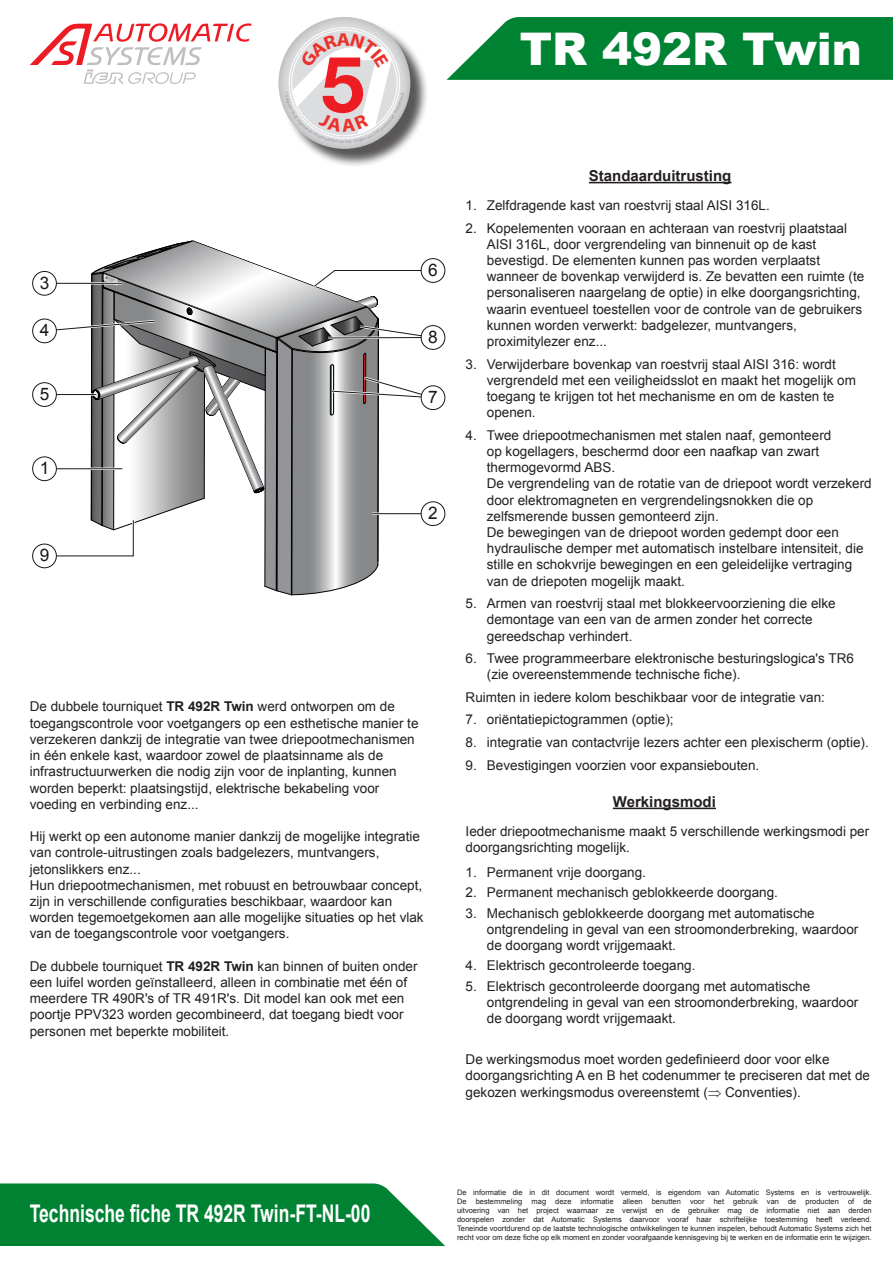
<style>
.page{position:relative;width:893px;height:1263px;background:#fff}
.page>*{position:absolute;margin:0;border:0;box-sizing:border-box;transform-origin:0 0}
.t1{font:900 45px "Arial";color:#fff}
.t2{font:700 24.3px "Arial";color:#fff;scale:.72 1}
.t3{font:17.25px "Arial";color:#1a171b}
.t4{font:700 15px "Arial";color:#231f20}
.t5{font:13.5px/16.2px "Arial";color:#231f20}
.t6{font:7.5px/9px "Arial";color:#231f20;text-align:justify}
.s1{font-weight:700}
</style>
<div class="page">
<svg style="left:0;top:1183px;width:445px;height:63px;background:#148b43"></svg>
<svg style="left:447px;top:17px;width:446px;height:63px;background:#128b41"></svg>
<svg style="left:30px;top:23px;width:222px;height:61px"></svg>
<div style="left:32px;top:457px;width:25px;height:24px;border:1px solid #1a171b;border-radius:50%"></div>
<div style="left:421px;top:502px;width:24px;height:24px;border:1px solid #1a171b;border-radius:50%"></div>
<div style="left:421px;top:325px;width:24px;height:25px;border:1px solid #1a171b;border-radius:50%"></div>
<div style="left:421px;top:386px;width:24px;height:24px;border:1px solid #1a171b;border-radius:50%"></div>
<div style="left:32px;top:271px;width:25px;height:24px;border:1px solid #1a171b;border-radius:50%"></div>
<div style="left:32px;top:319px;width:25px;height:24px;border:1px solid #1a171b;border-radius:50%"></div>
<div style="left:32px;top:382px;width:25px;height:25px;border:1px solid #1a171b;border-radius:50%"></div>
<div style="left:32px;top:544px;width:25px;height:24px;border:1px solid #1a171b;border-radius:50%"></div>
<div style="left:421px;top:258px;width:24px;height:25px;border:1px solid #1a171b;border-radius:50%"></div>
<svg style="left:42px;top:241px;width:394px;height:355px"></svg>
<div style="left:281px;top:19px;width:148px;height:148px;background:#231f20;opacity:.75"></div>
<hr style="left:589px;top:182px;width:142px;height:1px;background:#231f20">
<hr style="left:613px;top:807px;width:103px;height:2px;background:#231f20">
<svg style="left:279px;top:17px;width:131px;height:132px"></svg>
<p class="t1" style="left:520px;top:16px;width:344px">TR 492R Twin</p>
<p class="t3" style="left:40px;top:271px;width:11px">3</p>
<p class="t3" style="left:40px;top:319px;width:11px">4</p>
<p class="t3" style="left:40px;top:383px;width:11px">5</p>
<p class="t3" style="left:40px;top:457px;width:11px">1</p>
<p class="t3" style="left:40px;top:544px;width:11px">9</p>
<p class="t3" style="left:428px;top:259px;width:11px">6</p>
<p class="t3" style="left:428px;top:326px;width:11px">8</p>
<p class="t3" style="left:428px;top:386px;width:11px">7</p>
<p class="t3" style="left:428px;top:502px;width:11px">2</p>
<p class="t5" style="left:30px;top:699px;width:390px">De dubbele tourniquet <span class="s1">TR 492R Twin</span> werd ontworpen om de toegangscontrole voor voetgangers op een esthetische manier te verzekeren dankzij de integratie van twee driepootmechanismen in één enkele kast, waardoor zowel de plaatsinname als de infrastructuurwerken die nodig zijn voor de inplanting, kunnen worden beperkt: plaatsingstijd, elektrische bekabeling voor voeding en verbinding enz...</p>
<p class="t5" style="left:30px;top:828px;width:392px">Hij werkt op een autonome manier dankzij de mogelijke integratie van controle-uitrustingen zoals badgelezers, muntvangers, jetonslikkers enz...</p>
<p class="t5" style="left:30px;top:877px;width:395px">Hun driepootmechanismen, met robuust en betrouwbaar concept, zijn in verschillende configuraties beschikbaar, waardoor kan worden tegemoetgekomen aan alle mogelijke situaties op het vlak van de toegangscontrole voor voetgangers.</p>
<p class="t5" style="left:30px;top:958px;width:389px">De dubbele tourniquet <span class="s1">TR 492R Twin</span> kan binnen of buiten onder een luifel worden geïnstalleerd, alleen in combinatie met één of meerdere TR 490R's of TR 491R's. Dit model kan ook met een poortje PPV323 worden gecombineerd, dat toegang biedt voor personen met beperkte mobiliteit.</p>
<p class="t4" style="left:589px;top:166px;width:144px">Standaarduitrusting</p>
<p class="t5" style="left:466px;top:197px;width:306px">1. Zelfdragende kast van roestvrij staal AISI 316L.</p>
<p class="t5" style="left:487px;top:220px;width:379px;text-indent:-21px">2. Kopelementen vooraan en achteraan van roestvrij plaatstaal AISI 316L, door vergrendeling van binnenuit op de kast bevestigd. De elementen kunnen pas worden verplaatst wanneer de bovenkap verwijderd is. Ze bevatten een ruimte (te personaliseren naargelang de optie) in elke doorgangsrichting, waarin eventueel toestellen voor de controle van de gebruikers kunnen worden verwerkt: badgelezer, muntvangers, proximitylezer enz...</p>
<p class="t5" style="left:487px;top:356px;width:371px;text-indent:-21px">3. Verwijderbare bovenkap van roestvrij staal AISI 316: wordt vergrendeld met een veiligheidsslot en maakt het mogelijk om toegang te krijgen tot het mechanisme en om de kasten te openen.</p>
<p class="t5" style="left:487px;top:427px;width:386px;text-indent:-21px">4. Twee driepootmechanismen met stalen naaf, gemonteerd<br>op kogellagers, beschermd door een naafkap van zwart thermogevormd ABS.<br>De vergrendeling van de rotatie van de driepoot wordt verzekerd door elektromagneten en vergrendelingsnokken die op zelfsmerende bussen gemonteerd zijn.<br>De bewegingen van de driepoot worden gedempt door een hydraulische demper met automatisch instelbare intensiteit, die stille en schokvrije bewegingen en een geleidelijke vertraging van de driepoten mogelijk maakt.</p>
<p class="t5" style="left:487px;top:595px;width:350px;text-indent:-21px">5. Armen van roestvrij staal met blokkeervoorziening die elke demontage van een van de armen zonder het correcte gereedschap verhindert.</p>
<p class="t5" style="left:487px;top:650px;width:369px;text-indent:-21px">6. Twee programmeerbare elektronische besturingslogica's TR6 (zie overeenstemmende technische fiche).</p>
<p class="t5" style="left:466px;top:689px;width:361px">Ruimten in iedere kolom beschikbaar voor de integratie van:</p>
<p class="t5" style="left:466px;top:712px;width:210px">7. oriëntatiepictogrammen (optie);</p>
<p class="t5" style="left:466px;top:734px;width:405px">8. integratie van contactvrije lezers achter een plexischerm (optie).</p>
<p class="t5" style="left:466px;top:757px;width:295px">9. Bevestigingen voorzien voor expansiebouten.</p>
<p class="t4" style="left:613px;top:791px;width:105px">Werkingsmodi</p>
<p class="t5" style="left:466px;top:823px;width:405px">Ieder driepootmechanisme maakt 5 verschillende werkingsmodi per doorgangsrichting mogelijk.</p>
<p class="t5" style="left:466px;top:864px;width:182px">1. Permanent vrije doorgang.</p>
<p class="t5" style="left:466px;top:884px;width:314px">2. Permanent mechanisch geblokkeerde doorgang.</p>
<p class="t5" style="left:487px;top:905px;width:373px;text-indent:-21px">3. Mechanisch geblokkeerde doorgang met automatische ontgrendeling in geval van een stroomonderbreking, waardoor de doorgang wordt vrijgemaakt.</p>
<p class="t5" style="left:466px;top:958px;width:231px">4. Elektrisch gecontroleerde toegang.</p>
<p class="t5" style="left:487px;top:978px;width:373px;text-indent:-21px">5. Elektrisch gecontroleerde doorgang met automatische ontgrendeling in geval van een stroomonderbreking, waardoor de doorgang wordt vrijgemaakt.</p>
<p class="t5" style="left:466px;top:1051px;width:406px">De werkingsmodus moet worden gedefinieerd door voor elke doorgangsrichting A en B het codenummer te preciseren dat met de gekozen werkingsmodus overeenstemt (⇒ Conventies).</p>
<p class="t2" style="left:30px;top:1197px;width:475px">Technische fiche TR 492R Twin-FT-NL-00</p>
<p class="t6" style="left:457px;top:1188px;width:416px">De informatie die in dit document wordt vermeld, is eigendom van Automatic Systems en is vertrouwelijk.<br>De bestemmeling mag deze informatie alleen benutten voor het gebruik van de producten of de uitvoering van het project waarnaar ze verwijst en de gebruiker mag de informatie niet aan derden doorspelen zonder dat Automatic Systems daarvoor vooraf haar schriftelijke toestemming heeft verleend.<br>Teneinde voortdurend op de laatste technologische ontwikkelingen te kunnen inspelen, behoudt Automatic Systems zich het recht voor om deze fiche op elk moment en zonder voorafgaande kennisgeving bij te werken en de informatie erin te wijzigen.</p>
</div>
